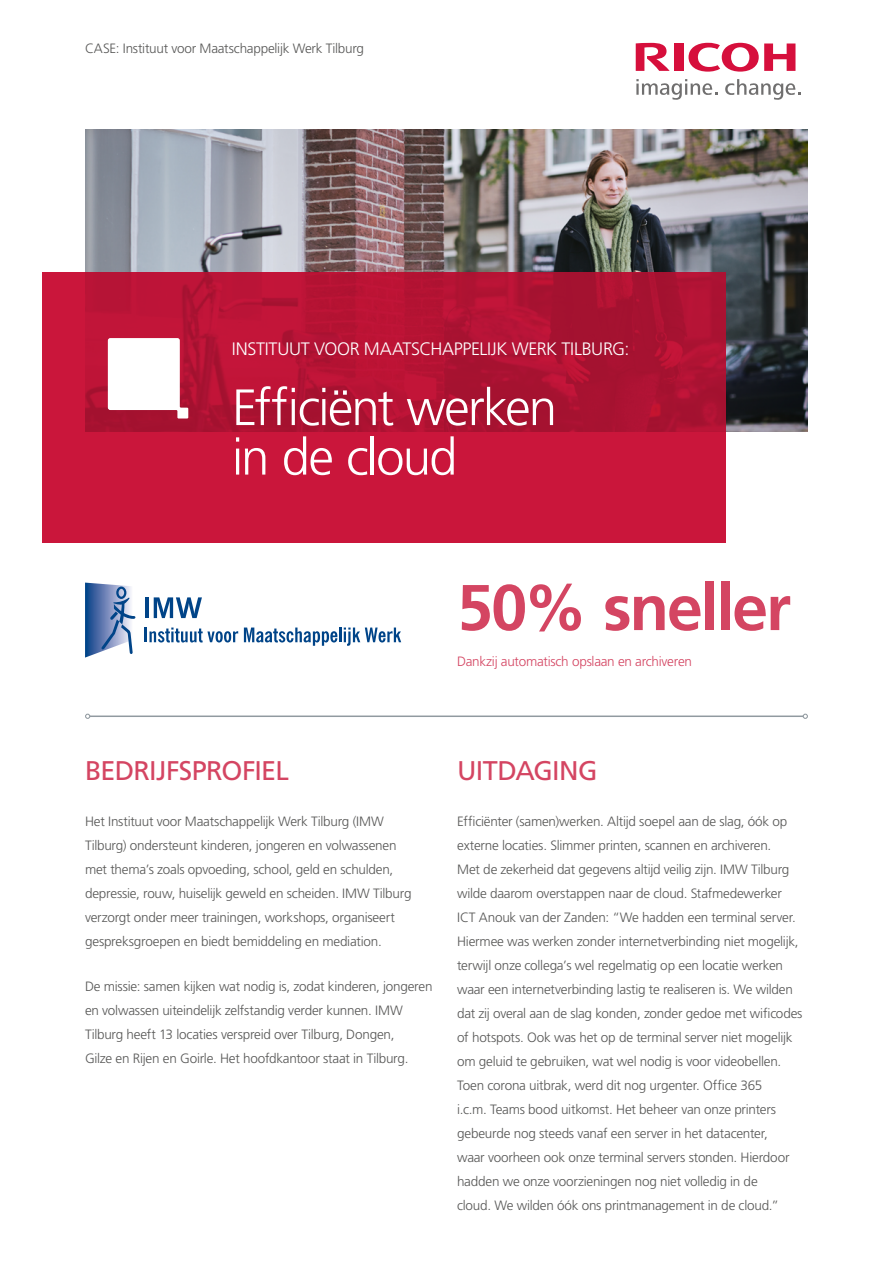
<style>
.page{position:relative;width:893px;height:1263px;background:#fff}
.page>*{position:absolute;margin:0;border:0;box-sizing:border-box;transform-origin:0 0}
.t1{font:700 64.5px "Frutiger LT Std";letter-spacing:-.03em;color:#d44562}
.t2{font:300 51px/49.5px "Frutiger";letter-spacing:-.035em;color:#fff}
.t3{font:27px "Frutiger";letter-spacing:-.025em;color:#d44562}
.t4{font:300 18px "Frutiger";letter-spacing:-.015em;color:#fff}
.t5{font:300 13.5px/24px "Frutiger";letter-spacing:-.015em;color:#575756}
.t6{font:300 13.5px "Frutiger LT Std";letter-spacing:-.02em;color:#d44562}
</style>
<div class="page">
<img style="left:85px;top:130px;width:723px;height:301px">
<svg style="left:43px;top:272px;width:682px;height:270px;background:#bd1437"></svg>
<hr style="left:90px;top:715px;width:713px;height:2px;background:#919aa0">
<svg style="left:85px;top:714px;width:5px;height:5px"></svg>
<svg style="left:803px;top:714px;width:5px;height:5px"></svg>
<svg style="left:108px;top:338px;width:80px;height:80px"></svg>
<svg style="left:688px;top:43px;width:107px;height:29px"></svg>
<div style="left:674px;top:44px;width:9px;height:27px;background:#d60f3c"></div>
<svg style="left:636px;top:43px;width:34px;height:28px"></svg>
<svg style="left:636px;top:79px;width:81px;height:21px"></svg>
<svg style="left:725px;top:79px;width:75px;height:21px"></svg>
<svg style="left:85px;top:583px;width:51px;height:75px"></svg>
<hr style="left:145px;top:597px;width:4px;height:21px;background:#048">
<svg style="left:154px;top:597px;width:48px;height:21px"></svg>
<svg style="left:145px;top:627px;width:93px;height:15px"></svg>
<svg style="left:244px;top:627px;width:157px;height:19px"></svg>
<p class="t5" style="left:85px;top:36px;width:281px">CASE: Instituut voor Maatschappelijk Werk Tilburg</p>
<h3 class="t4" style="left:232px;top:338px;width:399px">INSTITUUT VOOR MAATSCHAPPELIJK WERK TILBURG:</h3>
<h2 class="t2" style="left:232px;top:383px;width:327px">Efficiënt werken in de cloud</h2>
<h1 class="t1" style="left:457px;top:570px;width:335px">50% sneller</h1>
<p class="t6" style="left:457px;top:654px;width:236px">Dankzij automatisch opslaan en archiveren</p>
<h3 class="t3" style="left:85px;top:755px;width:205px">BEDRIJFSPROFIEL</h3>
<p class="t5" style="left:85px;top:809px;width:328px">Het Instituut voor Maatschappelijk Werk Tilburg (IMW Tilburg) ondersteunt kinderen, jongeren en volwassenen met thema’s zoals opvoeding, school, geld en schulden, depressie, rouw, huiselijk geweld en scheiden. IMW Tilburg verzorgt onder meer trainingen, workshops, organiseert gespreksgroepen en biedt bemiddeling en mediation.</p>
<p class="t5" style="left:85px;top:974px;width:349px">De missie: samen kijken wat nodig is, zodat kinderen, jongeren en volwassen uiteindelijk zelfstandig verder kunnen. IMW Tilburg heeft 13 locaties verspreid over Tilburg, Dongen,<br>Gilze en Rijen en Goirle. Het hoofdkantoor staat in Tilburg.</p>
<h3 class="t3" style="left:457px;top:755px;width:142px">UITDAGING</h3>
<p class="t5" style="left:457px;top:809px;width:347px">Efficiënter (samen)werken. Altijd soepel aan de slag, óók op externe locaties. Slimmer printen, scannen en archiveren.<br>Met de zekerheid dat gegevens altijd veilig zijn. IMW Tilburg wilde daarom overstappen naar de cloud. Stafmedewerker ICT Anouk van der Zanden: “We hadden een terminal server.<br>Hiermee was werken zonder internetverbinding niet mogelijk, terwijl onze collega’s wel regelmatig op een locatie werken waar een internetverbinding lastig te realiseren is. We wilden dat zij overal aan de slag konden, zonder gedoe met wificodes of hotspots. Ook was het op de terminal server niet mogelijk om geluid te gebruiken, wat wel nodig is voor videobellen.<br>Toen corona uitbrak, werd dit nog urgenter. Office 365<br>i.c.m. Teams bood uitkomst. Het beheer van onze printers gebeurde nog steeds vanaf een server in het datacenter,<br>waar voorheen ook onze terminal servers stonden. Hierdoor hadden we onze voorzieningen nog niet volledig in de<br>cloud. We wilden óók ons printmanagement in de cloud.”</p>
</div>
